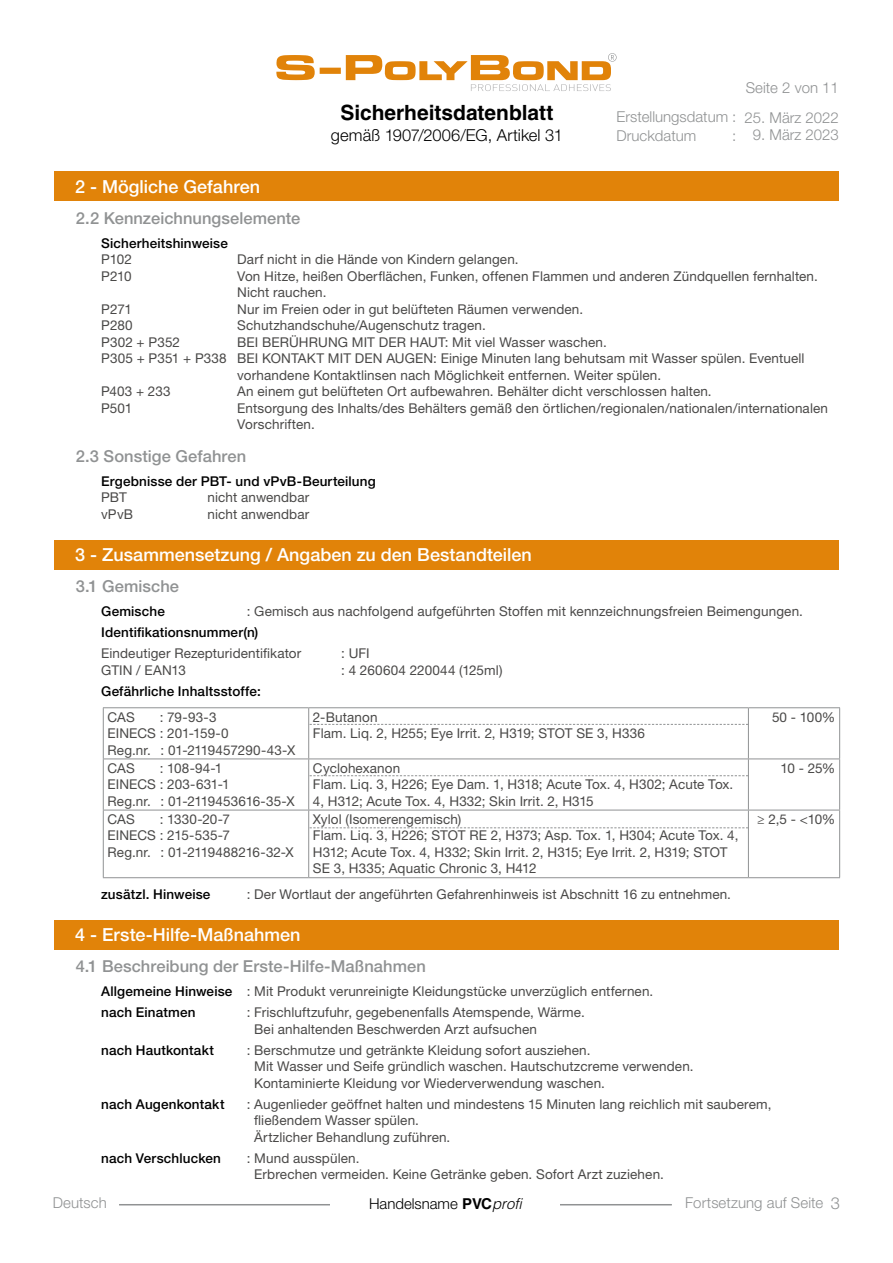
<style>
.page{position:relative;width:893px;height:1263px;background:#fff}
.page>*{position:absolute;margin:0;border:0;box-sizing:border-box;transform-origin:0 0}
.t1{font:700 21px "Helvetica LT Std";color:#000}
.t2{font:500 18px "Helvetica Neue LT Std";color:#fff}
.t3{font:500 16.5px "Helvetica Neue LT Std";letter-spacing:.005em;color:#909293}
.t4{font:300 16.5px "Helvetica Neue LT Std";letter-spacing:.005em;color:#000}
.t5{font:300 16.5px "Helvetica Neue LT Std";color:#909293}
.t6{font:300 15px/18.5px "Helvetica Neue LT Std";color:#909293}
.t7{font:300 15px "Helvetica Neue LT Std";color:#000}
.t8{font:13.5px/16.5px "Helvetica Neue LT Std";letter-spacing:.01em;color:#4a4948}
.t9{font:500 13.5px "Helvetica Neue LT Std";letter-spacing:.01em;color:#000}
.s1{font-weight:500;color:#000}
.s2{font-family:"Helvetica LT Std";font-weight:700}
.s3{font-family:"Helvetica LT Std";font-style:italic}
</style>
<div class="page">
<svg style="left:276px;top:53px;width:341px;height:38px"></svg>
<hr style="left:119px;top:1204px;width:553px;height:1px;background:#909293">
<div style="left:331px;top:1198px;width:229px;height:30px;background:#fff"></div>
<div style="left:54px;top:171px;width:785px;height:30px;background:#e18309"></div>
<div style="left:54px;top:540px;width:785px;height:30px;background:#e18309"></div>
<div style="left:54px;top:920px;width:785px;height:29px;background:#e18309"></div>
<hr style="left:103px;top:707px;width:206px;height:1px;background:#909293">
<hr style="left:103px;top:708px;width:1px;height:50px;background:#909293">
<hr style="left:309px;top:707px;width:439px;height:1px;background:#909293">
<hr style="left:308px;top:708px;width:1px;height:50px;background:#909293">
<hr style="left:748px;top:707px;width:92px;height:1px;background:#909293">
<hr style="left:748px;top:708px;width:1px;height:50px;background:#909293">
<hr style="left:839px;top:708px;width:1px;height:50px;background:#909293">
<hr style="left:103px;top:758px;width:206px;height:1px;background:#909293">
<hr style="left:103px;top:759px;width:1px;height:51px;background:#909293">
<hr style="left:309px;top:758px;width:439px;height:1px;background:#909293">
<hr style="left:308px;top:759px;width:1px;height:51px;background:#909293">
<hr style="left:748px;top:758px;width:92px;height:1px;background:#909293">
<hr style="left:748px;top:759px;width:1px;height:51px;background:#909293">
<hr style="left:839px;top:759px;width:1px;height:51px;background:#909293">
<hr style="left:103px;top:810px;width:206px;height:1px;background:#909293">
<hr style="left:103px;top:810px;width:1px;height:67px;background:#909293">
<hr style="left:309px;top:810px;width:439px;height:1px;background:#909293">
<hr style="left:308px;top:810px;width:1px;height:67px;background:#909293">
<hr style="left:748px;top:810px;width:92px;height:1px;background:#909293">
<hr style="left:748px;top:810px;width:1px;height:67px;background:#909293">
<hr style="left:839px;top:810px;width:1px;height:67px;background:#909293">
<hr style="left:103px;top:877px;width:206px;height:1px;background:#909293">
<hr style="left:309px;top:877px;width:439px;height:1px;background:#909293">
<hr style="left:748px;top:877px;width:92px;height:1px;background:#909293">
<svg style="left:310px;top:724px;width:438px;height:1px"></svg>
<svg style="left:310px;top:775px;width:438px;height:1px"></svg>
<svg style="left:310px;top:827px;width:438px;height:1px"></svg>
<h1 class="t1" style="left:340px;top:100px;width:215px">Sicherheitsdatenblatt</h1>
<p class="t4" style="left:331px;top:125px;width:233px">gemäß 1907/2006/EG, Artikel 31</p>
<p class="t6" style="left:746px;top:78px;width:95px">Seite 2 von 11</p>
<p class="t6" style="left:617px;top:107px;width:121px">Erstellungsdatum :<br>Druckdatum</p>
<p class="t6" style="left:744px;top:108px;width:96px">25. März 2022</p>
<p class="t6" style="left:732px;top:125px;width:108px">: 9. März 2023</p>
<h2 class="t2" style="left:75px;top:176px;width:186px">2 - Mögliche Gefahren</h2>
<p class="t3" style="left:76px;top:208px;width:226px">2.2 Kennzeichnungselemente</p>
<p class="t9" style="left:101px;top:235px;width:128px">Sicherheitshinweise</p>
<p class="t8" style="left:101px;top:251px;width:32px">P102</p>
<p class="t8" style="left:237px;top:251px;width:283px">Darf nicht in die Hände von Kindern gelangen.</p>
<p class="t8" style="left:101px;top:268px;width:32px">P210</p>
<p class="t8" style="left:237px;top:268px;width:582px">Von Hitze, heißen Oberflächen, Funken, offenen Flammen und anderen Zündquellen fernhalten.<br>Nicht rauchen.</p>
<p class="t8" style="left:101px;top:300px;width:32px">P271</p>
<p class="t8" style="left:237px;top:300px;width:347px">Nur im Freien oder in gut belüfteten Räumen verwenden.</p>
<p class="t8" style="left:101px;top:317px;width:33px">P280</p>
<p class="t8" style="left:237px;top:317px;width:250px">Schutzhandschuhe/Augenschutz tragen.</p>
<p class="t8" style="left:101px;top:333px;width:80px">P302 + P352</p>
<p class="t8" style="left:237px;top:333px;width:371px">BEI BERÜHRUNG MIT DER HAUT: Mit viel Wasser waschen.</p>
<p class="t8" style="left:101px;top:350px;width:705px">P305 + P351 + P338 BEI KONTAKT MIT DEN AUGEN: Einige Minuten lang behutsam mit Wasser spülen. Eventuell</p>
<p class="t8" style="left:237px;top:366px;width:425px">vorhandene Kontaktlinsen nach Möglichkeit entfernen. Weiter spülen.</p>
<p class="t8" style="left:101px;top:383px;width:71px">P403 + 233</p>
<p class="t8" style="left:237px;top:383px;width:476px">An einem gut belüfteten Ort aufbewahren. Behälter dicht verschlossen halten.</p>
<p class="t8" style="left:101px;top:399px;width:32px">P501</p>
<p class="t8" style="left:237px;top:399px;width:592px">Entsorgung des Inhalts/des Behälters gemäß den örtlichen/regionalen/nationalen/internationalen<br>Vorschriften.</p>
<p class="t3" style="left:76px;top:446px;width:172px">2.3 Sonstige Gefahren</p>
<p class="t9" style="left:101px;top:473px;width:276px">Ergebnisse der PBT- und vPvB-Beurteilung</p>
<p class="t8" style="left:101px;top:489px;width:27px">PBT</p>
<p class="t8" style="left:207px;top:489px;width:103px">nicht anwendbar</p>
<p class="t8" style="left:101px;top:506px;width:33px">vPvB</p>
<p class="t8" style="left:207px;top:506px;width:103px">nicht anwendbar</p>
<h2 class="t2" style="left:75px;top:544px;width:458px">3 - Zusammensetzung / Angaben zu den Bestandteilen</h2>
<p class="t3" style="left:76px;top:577px;width:105px">3.1 Gemische</p>
<p class="t9" style="left:101px;top:604px;width:65px">Gemische</p>
<p class="t8" style="left:247px;top:603px;width:558px">: Gemisch aus nachfolgend aufgeführten Stoffen mit kennzeichnungsfreien Beimengungen.</p>
<p class="t9" style="left:101px;top:625px;width:159px">Identifikationsnummer(n)</p>
<p class="t8" style="left:101px;top:645px;width:202px">Eindeutiger Rezepturidentifikator</p>
<p class="t8" style="left:341px;top:645px;width:30px">: UFI</p>
<p class="t8" style="left:101px;top:662px;width:86px">GTIN / EAN13</p>
<p class="t8" style="left:341px;top:662px;width:163px">: 4 260604 220044 (125ml)</p>
<p class="t9" style="left:101px;top:683px;width:161px">Gefährliche Inhaltsstoffe:</p>
<p class="t8" style="left:108px;top:708px;width:29px">CAS</p>
<p class="t8" style="left:108px;top:708px;width:189px;text-indent:52px">: 79-93-3<br>EINECS : 201-159-0<br>Reg.nr. : 01-2119457290-43-X</p>
<p class="t8" style="left:313px;top:708px;width:334px">2-Butanon<br>Flam. Liq. 2, H255; Eye Irrit. 2, H319; STOT SE 3, H336</p>
<p class="t8" style="left:772px;top:708px;width:65px">50 - 100%</p>
<p class="t8" style="left:108px;top:759px;width:29px">CAS</p>
<p class="t8" style="left:108px;top:759px;width:189px;text-indent:52px">: 108-94-1<br>EINECS : 203-631-1<br>Reg.nr. : 01-2119453616-35-X</p>
<p class="t8" style="left:313px;top:759px;width:422px">Cyclohexanon<br>Flam. Liq. 3, H226; Eye Dam. 1, H318; Acute Tox. 4, H302; Acute Tox.<br>4, H312; Acute Tox. 4, H332; Skin Irrit. 2, H315</p>
<p class="t8" style="left:780px;top:759px;width:56px">10 - 25%</p>
<p class="t8" style="left:108px;top:811px;width:29px">CAS</p>
<p class="t8" style="left:108px;top:811px;width:188px;text-indent:52px">: 1330-20-7<br>EINECS : 215-535-7<br>Reg.nr. : 01-2119488216-32-X</p>
<p class="t8" style="left:313px;top:811px;width:427px">Xylol (Isomerengemisch)<br>Flam. Liq. 3, H226; STOT RE 2, H373; Asp. Tox. 1, H304; Acute Tox. 4, H312; Acute Tox. 4, H332; Skin Irrit. 2, H315; Eye Irrit. 2, H319; STOT SE 3, H335; Aquatic Chronic 3, H412</p>
<p class="t8" style="left:757px;top:811px;width:80px">≥ 2,5 - &lt;10%</p>
<p class="t9" style="left:101px;top:886px;width:111px">zusätzl. Hinweise</p>
<p class="t8" style="left:247px;top:885px;width:486px">: Der Wortlaut der angeführten Gefahrenhinweis ist Abschnitt 16 zu entnehmen.</p>
<h2 class="t2" style="left:75px;top:924px;width:227px">4 - Erste-Hilfe-Maßnahmen</h2>
<p class="t3" style="left:76px;top:956px;width:352px">4.1 Beschreibung der Erste-Hilfe-Maßnahmen</p>
<p class="t8" style="left:101px;top:981px;width:554px;line-height:21px"><span class="s1">Allgemeine Hinweise</span> : Mit Produkt verunreinigte Kleidungstücke unverzüglich entfernen. <span class="s1">nach Einatmen</span></p>
<p class="t8" style="left:254px;top:1004px;width:332px;text-indent:-8px">: Frischluftzufuhr, gegebenenfalls Atemspende, Wärme.<br>Bei anhaltenden Beschwerden Arzt aufsuchen</p>
<p class="t9" style="left:101px;top:1042px;width:114px">nach Hautkontakt</p>
<p class="t8" style="left:254px;top:1041px;width:441px;text-indent:-8px">: Berschmutze und getränkte Kleidung sofort ausziehen.<br>Mit Wasser und Seife gründlich waschen. Hautschutzcreme verwenden.<br>Kontaminierte Kleidung vor Wiederverwendung waschen.</p>
<p class="t9" style="left:101px;top:1096px;width:125px">nach Augenkontakt</p>
<p class="t8" style="left:254px;top:1095px;width:519px;text-indent:-8px">: Augenlieder geöffnet halten und mindestens 15 Minuten lang reichlich mit sauberem, fließendem Wasser spülen.<br>Ärtzlicher Behandlung zuführen.</p>
<p class="t9" style="left:101px;top:1150px;width:121px">nach Verschlucken</p>
<p class="t8" style="left:254px;top:1149px;width:411px;text-indent:-8px">: Mund ausspülen.<br>Erbrechen vermeiden. Keine Getränke geben. Sofort Arzt zuziehen.</p>
<p class="t6" style="left:53px;top:1193px;width:56px">Deutsch</p>
<p class="t7" style="left:369px;top:1194px;width:154px">Handelsname <span class="s2">PVC</span><span class="s3">profi</span></p>
<p class="t6" style="left:685px;top:1193px;width:139px">Fortsetzung auf Seite</p>
<p class="t5" style="left:831px;top:1193px;width:11px">3</p>
</div>
